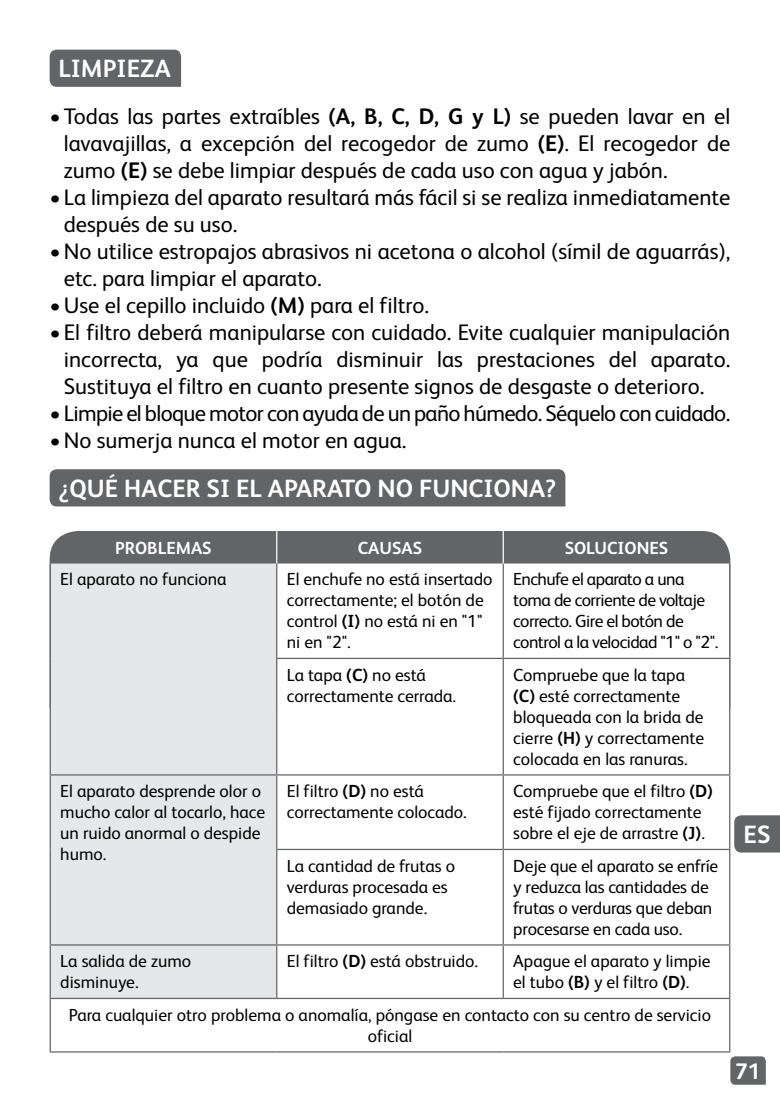
<style>
.page{position:relative;width:780px;height:1106px;background:#fff}
.page>*{position:absolute;margin:0;border:0;box-sizing:border-box;transform-origin:0 0}
.tefal--heading1{font:700 25px "FS Albert";color:#fff}
.t1{font:22.5px/27px "FS Albert";color:#000;text-align:justify}
.t2{font:22.5px "FS Albert";letter-spacing:-.03em;color:#000}
.t3{font:700 22.5px "FS Albert";color:#fff}
.tefal--table_body_le{font:17.5px/21px "FS Albert";color:#000}
.tefal--table_body_le-2{font:17.5px/21px "FS Albert";letter-spacing:-.03em;color:#000}
.tefal--table_body_ce{font:17.5px/21px "FS Albert";color:#000;text-align:center}
.tefal--table_heading{font:700 17.5px "FS Albert";color:#fff}
.s1{font-weight:700}
</style>
<div class="page">
<svg style="left:730px;top:1056px;width:35px;height:28px"></svg>
<div style="left:734px;top:815px;width:46px;height:37px;background:#636466"></div>
<div style="left:50px;top:469px;width:515px;height:37px;background:#636466"></div>
<div style="left:50px;top:531px;width:680px;height:32px;background:#636466"></div>
<div style="left:51px;top:563px;width:225px;height:434px;background:#e6e7e8"></div>
<svg style="left:277px;top:563px;width:452px;height:434px"></svg>
<hr style="left:502px;top:563px;width:2px;height:94px;background:#636466">
<hr style="left:503px;top:657px;width:227px;height:2px;background:#636466">
<hr style="left:503px;top:774px;width:227px;height:1px;background:#636466">
<hr style="left:502px;top:775px;width:2px;height:73px;background:#636466">
<hr style="left:276px;top:848px;width:227px;height:2px;background:#636466">
<hr style="left:503px;top:848px;width:227px;height:2px;background:#636466">
<hr style="left:502px;top:850px;width:2px;height:94px;background:#636466">
<hr style="left:277px;top:944px;width:226px;height:1px;background:#636466">
<hr style="left:503px;top:944px;width:227px;height:1px;background:#636466">
<hr style="left:502px;top:945px;width:2px;height:52px;background:#636466">
<hr style="left:729px;top:563px;width:1px;height:94px;background:#636466">
<hr style="left:729px;top:659px;width:1px;height:115px;background:#636466">
<hr style="left:729px;top:775px;width:1px;height:73px;background:#636466">
<hr style="left:729px;top:850px;width:1px;height:94px;background:#636466">
<hr style="left:729px;top:945px;width:1px;height:52px;background:#636466">
<hr style="left:729px;top:999px;width:1px;height:52px;background:#636466">
<hr style="left:276px;top:657px;width:227px;height:2px;background:#636466">
<hr style="left:502px;top:659px;width:2px;height:115px;background:#636466">
<hr style="left:277px;top:774px;width:226px;height:1px;background:#636466">
<hr style="left:276px;top:531px;width:1px;height:32px;background:#fff">
<hr style="left:502px;top:531px;width:2px;height:32px;background:#fff">
<hr style="left:50px;top:563px;width:1px;height:95px;background:#636466">
<hr style="left:50px;top:658px;width:1px;height:116px;background:#636466">
<hr style="left:50px;top:775px;width:1px;height:74px;background:#636466">
<hr style="left:50px;top:849px;width:1px;height:95px;background:#636466">
<hr style="left:50px;top:945px;width:1px;height:52px;background:#636466">
<hr style="left:50px;top:999px;width:1px;height:52px;background:#636466">
<hr style="left:276px;top:563px;width:1px;height:94px;background:#636466">
<hr style="left:276px;top:659px;width:1px;height:115px;background:#636466">
<hr style="left:276px;top:775px;width:1px;height:73px;background:#636466">
<hr style="left:276px;top:850px;width:1px;height:94px;background:#636466">
<hr style="left:276px;top:945px;width:1px;height:52px;background:#636466">
<hr style="left:50px;top:774px;width:227px;height:1px;background:#636466">
<hr style="left:50px;top:944px;width:227px;height:1px;background:#636466">
<hr style="left:50px;top:997px;width:227px;height:2px;background:#636466">
<hr style="left:277px;top:997px;width:226px;height:2px;background:#636466">
<hr style="left:503px;top:997px;width:227px;height:2px;background:#636466">
<hr style="left:50px;top:1051px;width:227px;height:1px;background:#636466">
<hr style="left:277px;top:1051px;width:226px;height:1px;background:#636466">
<hr style="left:503px;top:1051px;width:227px;height:1px;background:#636466">
<div style="left:50px;top:50px;width:131px;height:37px;background:#636466"></div>
<p class="tefal--heading1" style="left:58px;top:54px;width:114px">LIMPIEZA</p>
<p class="t1" style="left:64px;top:103px;width:668px;text-indent:-14px">•Todas las partes extraíbles <span class="s1">(A, B, C, D, G y L)</span> se pueden lavar en el lavavajillas, a excepción del recogedor de zumo <span class="s1">(E)</span>. El recogedor de zumo <span class="s1">(E)</span> se debe limpiar después de cada uso con agua y jabón.</p>
<p class="t1" style="left:64px;top:184px;width:668px;text-indent:-14px">•La limpieza del aparato resultará más fácil si se realiza inmediatamente después de su uso.</p>
<p class="t1" style="left:64px;top:238px;width:668px;text-indent:-14px">•No utilice estropajos abrasivos ni acetona o alcohol (símil de aguarrás), etc. para limpiar el aparato.</p>
<p class="t1" style="left:50px;top:292px;width:381px">•Use el cepillo incluido <span class="s1">(M)</span> para el filtro.</p>
<p class="t1" style="left:64px;top:319px;width:668px;text-indent:-14px">•El filtro deberá manipularse con cuidado. Evite cualquier manipulación incorrecta, ya que podría disminuir las prestaciones del aparato.<br>Sustituya el filtro en cuanto presente signos de desgaste o deterioro.</p>
<p class="t2" style="left:50px;top:400px;width:682px">•Limpie el bloque motor con ayuda de un paño húmedo. Séquelo con cuidado.</p>
<p class="t1" style="left:50px;top:427px;width:358px">•No sumerja nunca el motor en agua.</p>
<p class="tefal--heading1" style="left:58px;top:474px;width:499px">¿QUÉ HACER SI EL APARATO NO FUNCIONA?</p>
<p class="tefal--table_heading" style="left:115px;top:537px;width:98px">PROBLEMAS</p>
<p class="tefal--table_heading" style="left:358px;top:537px;width:66px">CAUSAS</p>
<p class="tefal--table_heading" style="left:564px;top:537px;width:105px">SOLUCIONES</p>
<p class="tefal--table_body_le" style="left:60px;top:569px;width:168px">El aparato no funciona</p>
<p class="tefal--table_body_le" style="left:287px;top:569px;width:207px">El enchufe no está insertado correctamente; el botón de control <span class="s1">(I)</span> no está ni en "1" ni en "2".</p>
<p class="tefal--table_body_le-2" style="left:513px;top:569px;width:206px">Enchufe el aparato a una toma de corriente de voltaje correcto. Gire el botón de control a la velocidad "1" o "2".</p>
<p class="tefal--table_body_le" style="left:287px;top:664px;width:171px">La tapa <span class="s1">(C)</span> no está correctamente cerrada.</p>
<p class="tefal--table_body_le" style="left:513px;top:664px;width:192px">Compruebe que la tapa <span class="s1">(C)</span> esté correctamente bloqueada con la brida de cierre <span class="s1">(H)</span> y correctamente colocada en las ranuras.</p>
<p class="tefal--table_body_le" style="left:60px;top:780px;width:206px">El aparato desprende olor o mucho calor al tocarlo, hace un ruido anormal o despide humo.</p>
<p class="tefal--table_body_le" style="left:287px;top:781px;width:181px">El filtro <span class="s1">(D)</span> no está correctamente colocado.</p>
<p class="tefal--table_body_le" style="left:513px;top:781px;width:201px">Compruebe que el filtro <span class="s1">(D) </span>esté fijado correctamente sobre el eje de arrastre <span class="s1">(J)</span>.</p>
<p class="tefal--table_body_le" style="left:287px;top:855px;width:170px">La cantidad de frutas o verduras procesada es demasiado grande.</p>
<p class="tefal--table_body_le" style="left:513px;top:855px;width:207px">Deje que el aparato se enfríe y reduzca las cantidades de frutas o verduras que deban procesarse en cada uso.</p>
<p class="tefal--table_body_le" style="left:60px;top:950px;width:132px">La salida de zumo disminuye.</p>
<p class="tefal--table_body_le" style="left:287px;top:951px;width:193px">El filtro <span class="s1">(D)</span> está obstruido.</p>
<p class="tefal--table_body_le" style="left:513px;top:950px;width:199px">Apague el aparato y limpie el tubo <span class="s1">(B)</span> y el filtro <span class="s1">(D)</span>.</p>
<p class="tefal--table_body_ce" style="left:69px;top:1004px;width:643px">Para cualquier otro problema o anomalía, póngase en contacto con su centro de servicio oficial</p>
<h1 class="tefal--heading1" style="left:743px;top:819px;width:28px">ES</h1>
<p class="t3" style="left:735px;top:1057px;width:27px">71</p>
</div>
